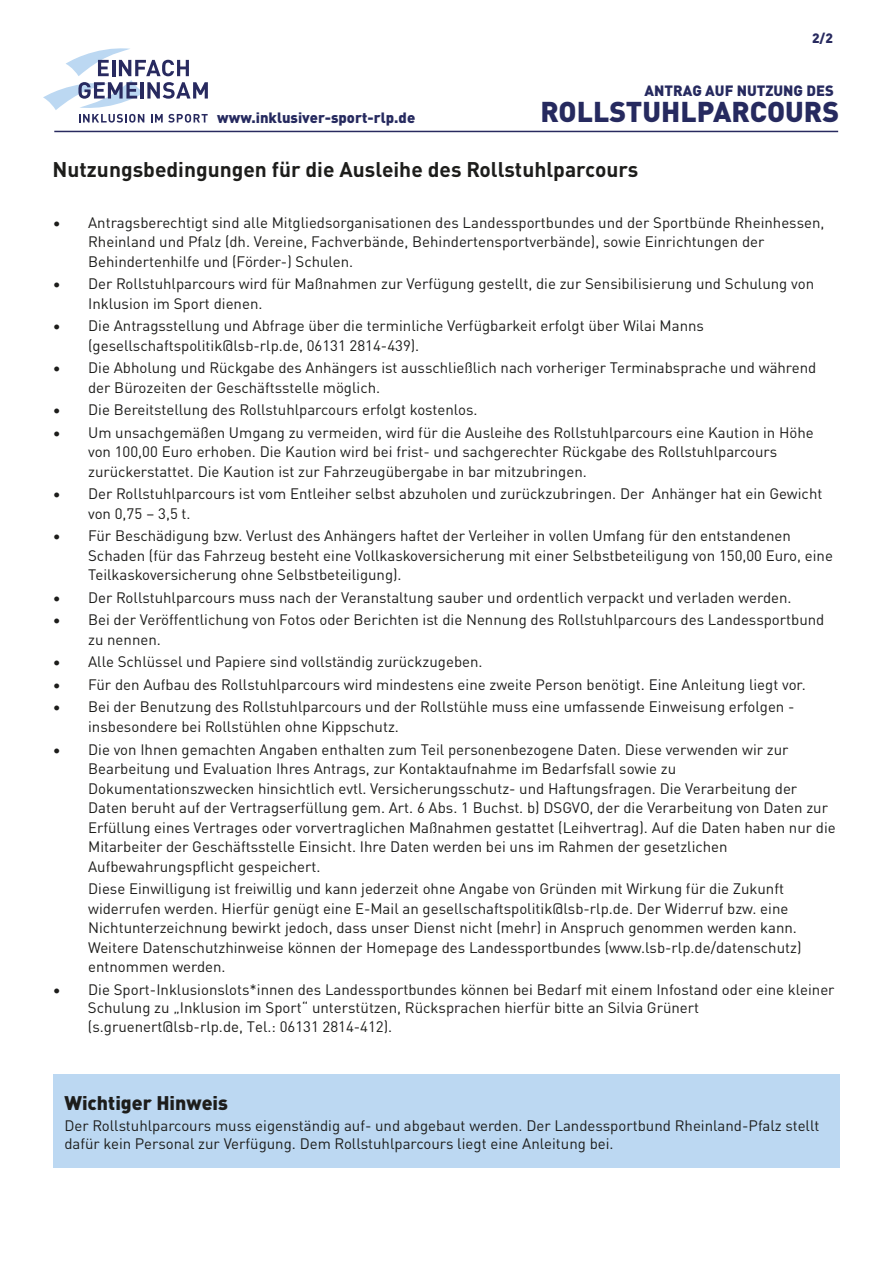
<style>
.page{position:relative;width:893px;height:1263px;background:#fff}
.page>*{position:absolute;margin:0;border:0;box-sizing:border-box;transform-origin:0 0}
.t1{font:900 28.35px "DINOT";color:#262a5f}
.t2{font:700 21px "DINOT";color:#1d1d1b}
.t3{font:900 19.5px "DINOT";color:#1d1d1b}
.t4{font:15px/19.5px "DINOT";color:#1d1d1b}
.t5{font:900 14.7px "DINOT";color:#262a5f}
.t6{font:900 13.5px "DINOT";color:#282a5f}
</style>
<div class="page">
<svg style="left:43px;top:48px;width:165px;height:75px"></svg>
<hr style="left:54px;top:131px;width:784px;height:1px;background:#282a5f">
<div style="left:53px;top:1074px;width:787px;height:94px;background:#bcd8f2"></div>
<p class="t5" style="left:217px;top:106px;width:199px">www.inklusiver-sport-rlp.de</p>
<p class="t6" style="left:812px;top:27px;width:22px">2/2</p>
<p class="t5" style="left:645px;top:79px;width:191px">ANTRAG AUF NUTZUNG DES</p>
<h1 class="t1" style="left:540px;top:89px;width:300px">ROLLSTUHLPARCOURS</h1>
<h2 class="t2" style="left:53px;top:153px;width:587px">Nutzungsbedingungen für die Ausleihe des Rollstuhlparcours</h2>
<p class="t4" style="left:88px;top:211px;width:738px;text-indent:-35px">• Antragsberechtigt sind alle Mitgliedsorganisationen des Landessportbundes und der Sportbünde Rheinhessen,<br>Rheinland und Pfalz (dh. Vereine, Fachverbände, Behindertensportverbände), sowie Einrichtungen der<br>Behindertenhilfe und (Förder-) Schulen.</p>
<p class="t4" style="left:88px;top:273px;width:727px;text-indent:-35px">• Der Rollstuhlparcours wird für Maßnahmen zur Verfügung gestellt, die zur Sensibilisierung und Schulung von<br>Inklusion im Sport dienen.</p>
<p class="t4" style="left:88px;top:315px;width:617px;text-indent:-35px">• Die Antragsstellung und Abfrage über die terminliche Verfügbarkeit erfolgt über Wilai Manns (gesellschaftspolitik@lsb-rlp.de, 06131 2814-439).</p>
<p class="t4" style="left:88px;top:357px;width:730px;text-indent:-35px">• Die Abholung und Rückgabe des Anhängers ist ausschließlich nach vorheriger Terminabsprache und während der Bürozeiten der Geschäftsstelle möglich.</p>
<p class="t4" style="left:53px;top:399px;width:426px">• Die Bereitstellung des Rollstuhlparcours erfolgt kostenlos.</p>
<p class="t4" style="left:88px;top:421px;width:727px;text-indent:-35px">• Um unsachgemäßen Umgang zu vermeiden, wird für die Ausleihe des Rollstuhlparcours eine Kaution in Höhe von 100,00 Euro erhoben. Die Kaution wird bei frist- und sachgerechter Rückgabe des Rollstuhlparcours zurückerstattet. Die Kaution ist zur Fahrzeugübergabe in bar mitzubringen.</p>
<p class="t4" style="left:88px;top:483px;width:736px;text-indent:-35px">• Der Rollstuhlparcours ist vom Entleiher selbst abzuholen und zurückzubringen. Der Anhänger hat ein Gewicht von 0,75 – 3,5 t.</p>
<p class="t4" style="left:88px;top:525px;width:746px;text-indent:-35px">• Für Beschädigung bzw. Verlust des Anhängers haftet der Verleiher in vollen Umfang für den entstandenen<br>Schaden (für das Fahrzeug besteht eine Vollkaskoversicherung mit einer Selbstbeteiligung von 150,00 Euro, eine<br>Teilkaskoversicherung ohne Selbstbeteiligung).</p>
<p class="t4" style="left:53px;top:586px;width:740px">• Der Rollstuhlparcours muss nach der Veranstaltung sauber und ordentlich verpackt und verladen werden.</p>
<p class="t4" style="left:88px;top:609px;width:738px;text-indent:-35px">• Bei der Veröffentlichung von Fotos oder Berichten ist die Nennung des Rollstuhlparcours des Landessportbund zu nennen.</p>
<p class="t4" style="left:53px;top:651px;width:431px">• Alle Schlüssel und Papiere sind vollständig zurückzugeben.</p>
<p class="t4" style="left:53px;top:673px;width:754px">• Für den Aufbau des Rollstuhlparcours wird mindestens eine zweite Person benötigt. Eine Anleitung liegt vor.</p>
<p class="t4" style="left:88px;top:696px;width:708px;text-indent:-35px">• Bei der Benutzung des Rollstuhlparcours und der Rollstühle muss eine umfassende Einweisung erfolgen - insbesondere bei Rollstühlen ohne Kippschutz.</p>
<p class="t4" style="left:88px;top:738px;width:749px;text-indent:-35px">• Die von Ihnen gemachten Angaben enthalten zum Teil personenbezogene Daten. Diese verwenden wir zur Bearbeitung und Evaluation Ihres Antrags, zur Kontaktaufnahme im Bedarfsfall sowie zu Dokumentationszwecken hinsichtlich evtl. Versicherungsschutz- und Haftungsfragen. Die Verarbeitung der Daten beruht auf der Vertragserfüllung gem. Art. 6 Abs. 1 Buchst. b) DSGVO, der die Verarbeitung von Daten zur Erfüllung eines Vertrages oder vorvertraglichen Maßnahmen gestattet (Leihvertrag). Auf die Daten haben nur die Mitarbeiter der Geschäftsstelle Einsicht. Ihre Daten werden bei uns im Rahmen der gesetzlichen Aufbewahrungspflicht gespeichert.</p>
<p class="t4" style="left:88px;top:877px;width:715px">Diese Einwilligung ist freiwillig und kann jederzeit ohne Angabe von Gründen mit Wirkung für die Zukunft widerrufen werden. Hierfür genügt eine E-Mail an gesellschaftspolitik@lsb-rlp.de. Der Widerruf bzw. eine Nichtunterzeichnung bewirkt jedoch, dass unser Dienst nicht (mehr) in Anspruch genommen werden kann.<br>Weitere Datenschutzhinweise können der Homepage des Landessportbundes (www.lsb-rlp.de/datenschutz) entnommen werden.</p>
<p class="t4" style="left:88px;top:978px;width:748px;line-height:18.8px;text-indent:-35px">• Die Sport-Inklusionslots*innen des Landessportbundes können bei Bedarf mit einem Infostand oder eine kleiner<br>Schulung zu „Inklusion im Sport“ unterstützen, Rücksprachen hierfür bitte an Silvia Grünert (s.gruenert@lsb-rlp.de, Tel.: 06131 2814-412).</p>
<h3 class="t3" style="left:64px;top:1087px;width:165px">Wichtiger Hinweis</h3>
<p class="t4" style="left:64px;top:1115px;width:756px;line-height:18px">Der Rollstuhlparcours muss eigenständig auf- und abgebaut werden. Der Landessportbund Rheinland-Pfalz stellt dafür kein Personal zur Verfügung. Dem Rollstuhlparcours liegt eine Anleitung bei.</p>
</div>
